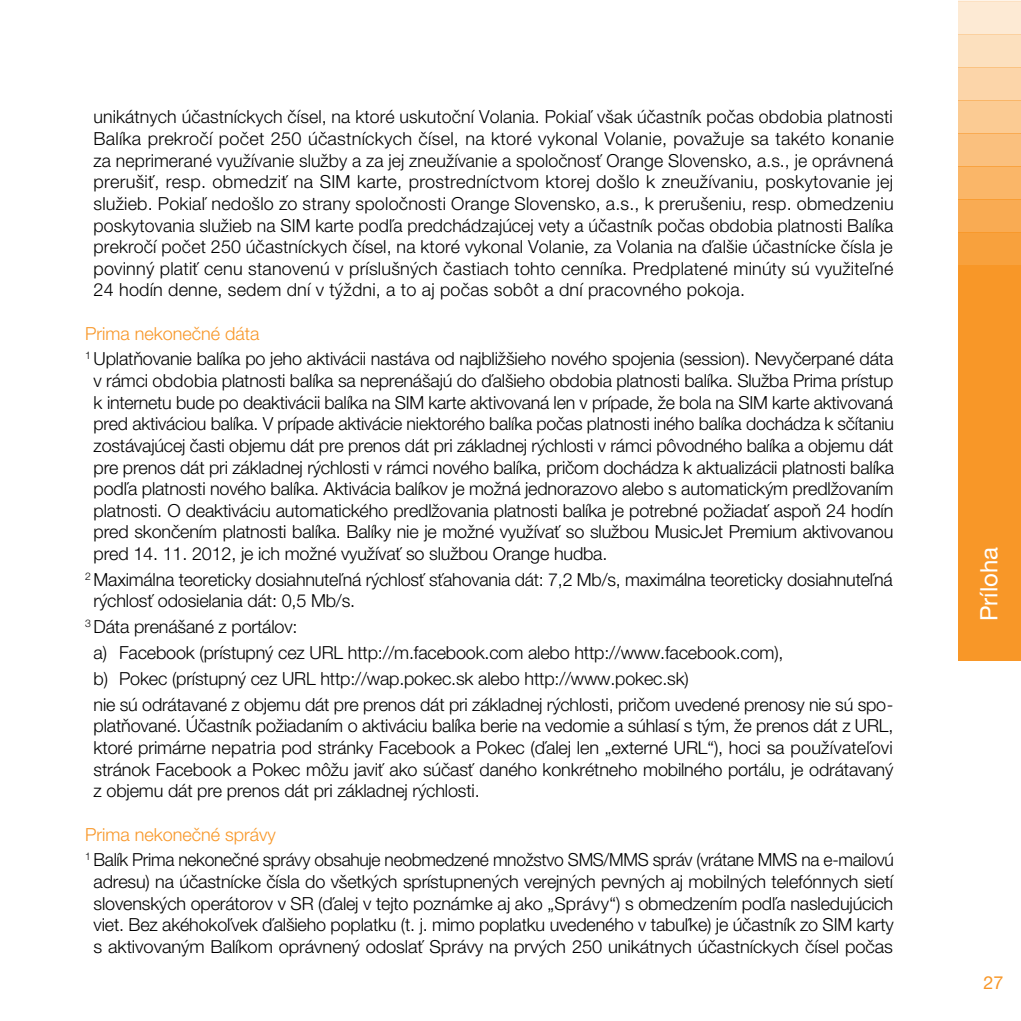
<style>
.page{position:relative;width:1021px;height:1021px;background:#fff}
.page>*{position:absolute;margin:0;border:0;box-sizing:border-box;transform-origin:0 0}
.t1{font:24px "Helvetica Neue LT Pro";color:#fff}
.t2{font:300 18px/21.6px "Helvetica Neue LT Pro";letter-spacing:-.01em;color:#000;text-align:justify}
.t3{font:18px "Helvetica Neue LT Pro";color:#f89728}
.s1{color:#f89728}
</style>
<div class="page">
<div style="left:958px;top:1px;width:62px;height:33px;background:#fdead4"></div>
<div style="left:958px;top:166px;width:62px;height:33px;background:#fab668"></div>
<svg style="left:958px;top:199px;width:62px;height:66px;background:#f8a547"></svg>
<div style="left:958px;top:265px;width:62px;height:395px;background:#f89728"></div>
<div style="left:958px;top:133px;width:62px;height:33px;background:#fac07e"></div>
<div style="left:958px;top:100px;width:62px;height:33px;background:#fbcb93"></div>
<hr style="left:958px;top:0;width:62px;height:1px;background:#f89728">
<svg style="left:958px;top:34px;width:62px;height:66px;background:#fbdab2"></svg>
<p class="t2" style="left:94px;top:106px;width:801px">unikátnych účastníckych čísel, na ktoré uskutoční Volania. Pokiaľ však účastník počas obdobia platnosti Balíka prekročí počet 250 účastníckych čísel, na ktoré vykonal Volanie, považuje sa takéto konanie za neprimerané využívanie služby a za jej zneužívanie a spoločnosť Orange Slovensko, a.s., je oprávnená prerušiť, resp. obmedziť na SIM karte, prostredníctvom ktorej došlo k zneužívaniu, poskytovanie jej služieb. Pokiaľ nedošlo zo strany spoločnosti Orange Slovensko, a.s., k prerušeniu, resp. obmedzeniu poskytovania služieb na SIM karte podľa predchádzajúcej vety a účastník počas obdobia platnosti Balíka prekročí počet 250 účastníckych čísel, na ktoré vykonal Volanie, za Volania na ďalšie účastnícke čísla je povinný platiť cenu stanovenú v príslušných častiach tohto cenníka. Predplatené minúty sú využiteľné 24 hodín denne, sedem dní v týždni, a to aj počas sobôt a dní pracovného pokoja.</p>
<p class="t2" style="left:85px;top:320px;width:809px;line-height:25.8px"><span class="s1">Prima nekonečné dáta<br></span><sup>1</sup> Uplatňovanie balíka po jeho aktivácii nastáva od najbližšieho nového spojenia (session). Nevyčerpané dáta</p>
<p class="t2" style="left:94px;top:369px;width:801px">v rámci obdobia platnosti balíka sa neprenášajú do ďalšieho obdobia platnosti balíka. Služba Prima prístup k internetu bude po deaktivácii balíka na SIM karte aktivovaná len v prípade, že bola na SIM karte aktivovaná pred aktiváciou balíka. V prípade aktivácie niektorého balíka počas platnosti iného balíka dochádza k sčítaniu zostávajúcej časti objemu dát pre prenos dát pri základnej rýchlosti v rámci pôvodného balíka a objemu dát pre prenos dát pri základnej rýchlosti v rámci nového balíka, pričom dochádza k aktualizácii platnosti balíka podľa platnosti nového balíka. Aktivácia balíkov je možná jednorazovo alebo s automatickým predlžovaním platnosti. O deaktiváciu automatického predlžovania platnosti balíka je potrebné požiadať aspoň 24 hodín pred skončením platnosti balíka. Balíky nie je možné využívať so službou MusicJet Premium aktivovanou pred 14. 11. 2012, je ich možné využívať so službou Orange hudba.</p>
<p class="t2" style="left:94px;top:568px;width:800px;text-indent:-9px"><sup>2</sup> Maximálna teoreticky dosiahnuteľná rýchlosť sťahovania dát: 7,2 Mb/s, maximálna teoreticky dosiahnuteľná rýchlosť odosielania dát: 0,5 Mb/s.</p>
<p class="t2" style="left:94px;top:613px;width:801px;line-height:25.8px;text-align:left;text-indent:-9px"><sup>3</sup> Dáta prenášané z portálov:<br>a) Facebook (prístupný cez URL http://m.facebook.com alebo http://www.facebook.com),<br>b) Pokec (prístupný cez URL http://wap.pokec.sk alebo http://www.pokec.sk)<br>nie sú odrátavané z objemu dát pre prenos dát pri základnej rýchlosti, pričom uvedené prenosy nie sú spo-</p>
<p class="t2" style="left:94px;top:715px;width:801px">platňované. Účastník požiadaním o aktiváciu balíka berie na vedomie a súhlasí s tým, že prenos dát z URL, ktoré primárne nepatria pod stránky Facebook a Pokec (ďalej len „externé URL“), hoci sa používateľovi stránok Facebook a Pokec môžu javiť ako súčasť daného konkrétneho mobilného portálu, je odrátavaný z objemu dát pre prenos dát pri základnej rýchlosti.</p>
<p class="t2" style="left:85px;top:820px;width:810px;line-height:25.8px"><span class="s1">Prima nekonečné správy<br></span><sup>1</sup> Balík Prima nekonečné správy obsahuje neobmedzené množstvo SMS/MMS správ (vrátane MMS na e-mailovú</p>
<p class="t2" style="left:94px;top:870px;width:801px">adresu) na účastnícke čísla do všetkých sprístupnených verejných pevných aj mobilných telefónnych sietí slovenských operátorov v SR (ďalej v tejto poznámke aj ako „Správy“) s obmedzením podľa nasledujúcich viet. Bez akéhokoľvek ďalšieho poplatku (t. j. mimo poplatku uvedeného v tabuľke) je účastník zo SIM karty s aktivovaným Balíkom oprávnený odoslať Správy na prvých 250 unikátnych účastníckych čísel počas</p>
<h1 class="t1" style="left:974px;top:621px;width:76px;rotate:-90deg">Príloha</h1>
<p class="t3" style="left:983px;top:971px;width:22px">27</p>
</div>
